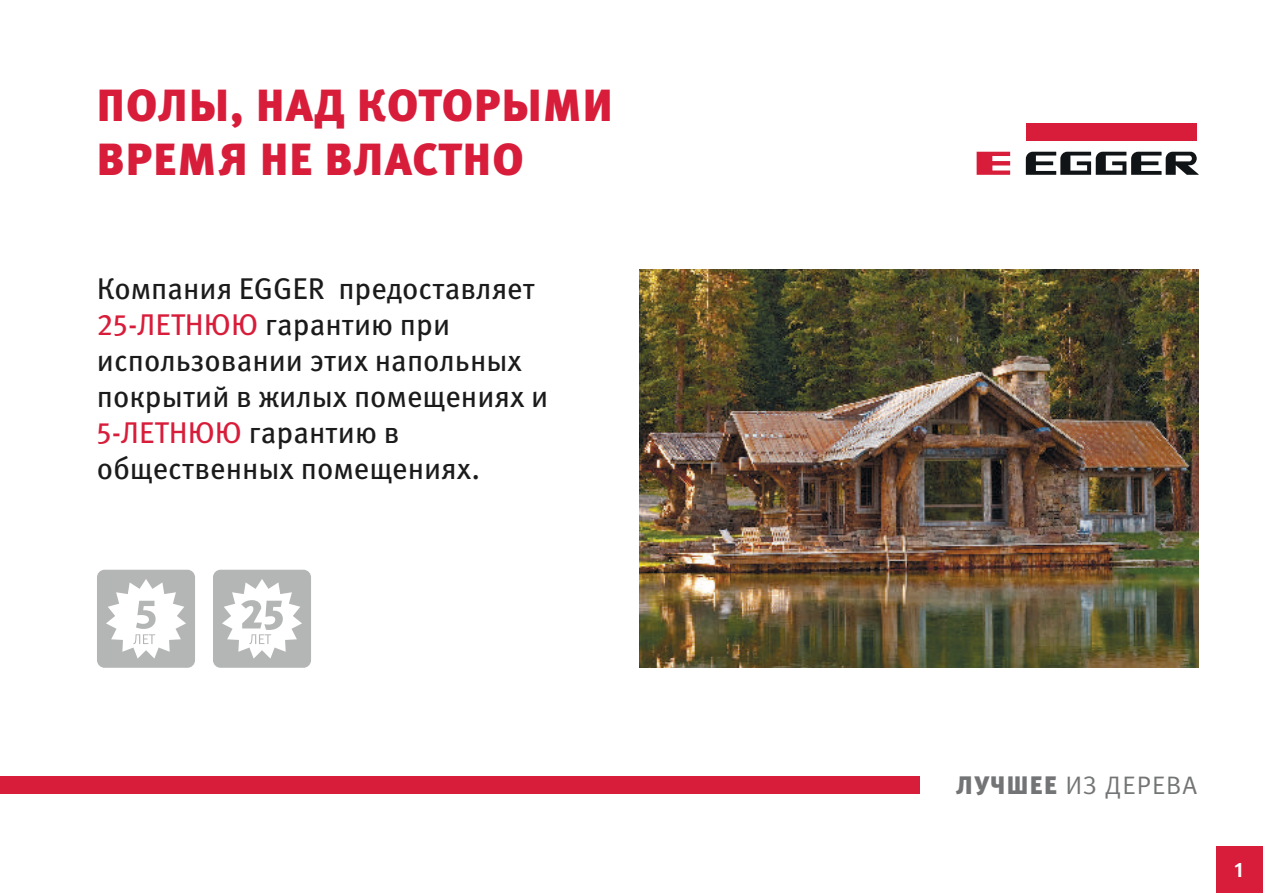
<style>
.page{position:relative;width:1263px;height:893px;background:#fff}
.page>*{position:absolute;margin:0;border:0;box-sizing:border-box;transform-origin:0 0}
.t1{font:900 45px/54px "Meta Pro";letter-spacing:.025em;color:#d81d3b}
.t2{font:30px/36px "Meta Pro";color:#1b1b1b}
.t3{font:25.35px "Meta Pro";letter-spacing:.045em;color:#737475}
.t4{font:700 21px "Meta Pro";color:#fff}
.s1{color:#d81d3b}
.s2{font-weight:900}
</style>
<div class="page">
<div style="left:1026px;top:124px;width:171px;height:17px;background:#d81d3b"></div>
<svg style="left:977px;top:152px;width:33px;height:23px"></svg>
<svg style="left:1026px;top:152px;width:173px;height:23px"></svg>
<div style="left:0;top:777px;width:919px;height:17px;background:#d81d3b"></div>
<img style="left:640px;top:269px;width:559px;height:399px">
<div style="left:97px;top:570px;width:98px;height:98px;background:#b4b5b5;border-radius:8px"></div>
<svg style="left:106px;top:579px;width:80px;height:80px"></svg>
<div style="left:213px;top:570px;width:98px;height:98px;background:#b4b5b5;border-radius:8px"></div>
<svg style="left:222px;top:579px;width:80px;height:80px"></svg>
<div style="left:1216px;top:846px;width:47px;height:47px;background:#d81d3b"></div>
<h1 class="t1" style="left:97px;top:80px;width:517px">ПОЛЫ, НАД КОТОРЫМИ<br>ВРЕМЯ НЕ ВЛАСТНО</h1>
<p class="t2" style="left:97px;top:271px;width:453px">Компания EGGER предоставляет<br><span class="s1">25-ЛЕТНЮЮ</span> гарантию при использовании этих напольных покрытий в жилых помещениях и<br><span class="s1">5-ЛЕТНЮЮ</span> гарантию в общественных помещениях.</p>
<p class="t3" style="left:956px;top:769px;width:243px"><span class="s2">ЛУЧШЕЕ</span> ИЗ ДЕРЕВА</p>
<p class="t4" style="left:1234px;top:857px;width:10px">1</p>
</div>
